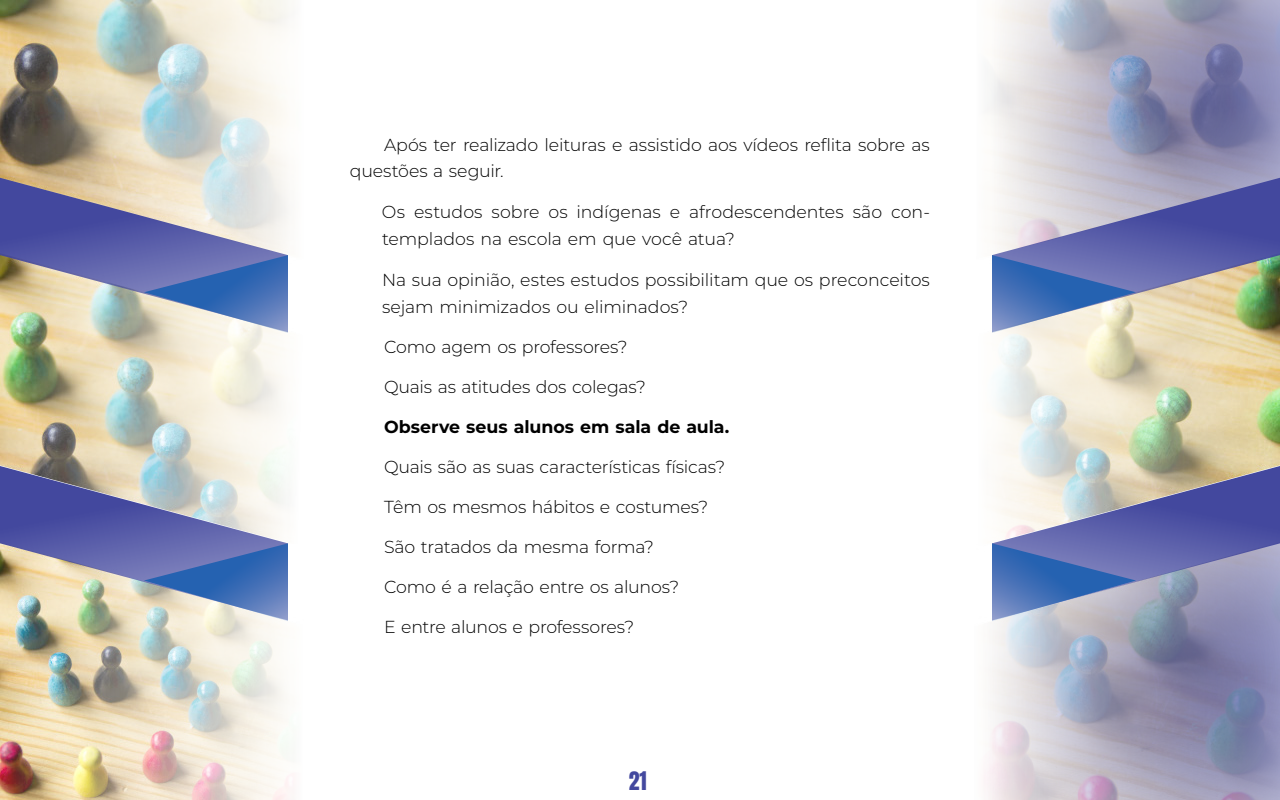
<style>
.page{position:relative;width:1280px;height:800px;background:#fff}
.page>*{position:absolute;margin:0;border:0;box-sizing:border-box;transform-origin:0 0}
.t1{font:21.8px "Anton";color:#43489e}
.t2{font:300 17.4px/27px "Montserrat";letter-spacing:-.01em;color:#000}
.t3{font:700 17.4px "Montserrat";letter-spacing:-.005em;color:#000}
</style>
<div class="page">
<img style="left:0;top:0;width:1280px;height:800px">
<div style="left:967px;top:0;width:313px;height:261px;background:#fff;opacity:.75"></div>
<div style="left:965px;top:535px;width:315px;height:265px;background:#fff;opacity:.75"></div>
<svg style="left:0;top:178px;width:288px;height:154px;background:#a19fb2"></svg>
<svg style="left:144px;top:255px;width:144px;height:78px;background:#768ebd"></svg>
<img style="left:0;top:466px;width:288px;height:154px">
<svg style="left:144px;top:543px;width:144px;height:78px;background:#738cbb"></svg>
<svg style="left:992px;top:178px;width:288px;height:154px;background:#9a9ab2"></svg>
<svg style="left:992px;top:255px;width:144px;height:78px;background:#778ebd"></svg>
<svg style="left:992px;top:466px;width:288px;height:154px;background:#9394b7"></svg>
<svg style="left:992px;top:543px;width:144px;height:78px;background:#6b84bb"></svg>
<p class="t2" style="left:350px;top:131px;width:581px;line-height:25.8px;text-indent:34px">Após ter realizado leituras e assistido aos vídeos reflita sobre as questões a seguir.</p>
<p class="t2" style="left:382px;top:198px;width:550px">Os estudos sobre os indígenas e afrodescendentes são con&shy;templados na escola em que você atua?</p>
<p class="t2" style="left:382px;top:266px;width:549px">Na sua opinião, estes estudos possibilitam que os preconceitos sejam minimizados ou eliminados?</p>
<p class="t2" style="left:384px;top:333px;width:245px">Como agem os professores?</p>
<p class="t2" style="left:384px;top:373px;width:264px">Quais as atitudes dos colegas?</p>
<p class="t3" style="left:384px;top:414px;width:347px">Observe seus alunos em sala de aula.</p>
<p class="t2" style="left:384px;top:453px;width:343px">Quais são as suas características físicas?</p>
<p class="t2" style="left:384px;top:493px;width:326px">Têm os mesmos hábitos e costumes?</p>
<p class="t2" style="left:384px;top:533px;width:271px">São tratados da mesma forma?</p>
<p class="t2" style="left:384px;top:573px;width:297px">Como é a relação entre os alunos?</p>
<p class="t2" style="left:384px;top:613px;width:252px">E entre alunos e professores?</p>
<p class="t1" style="left:629px;top:770px;width:19px">21</p>
</div>
